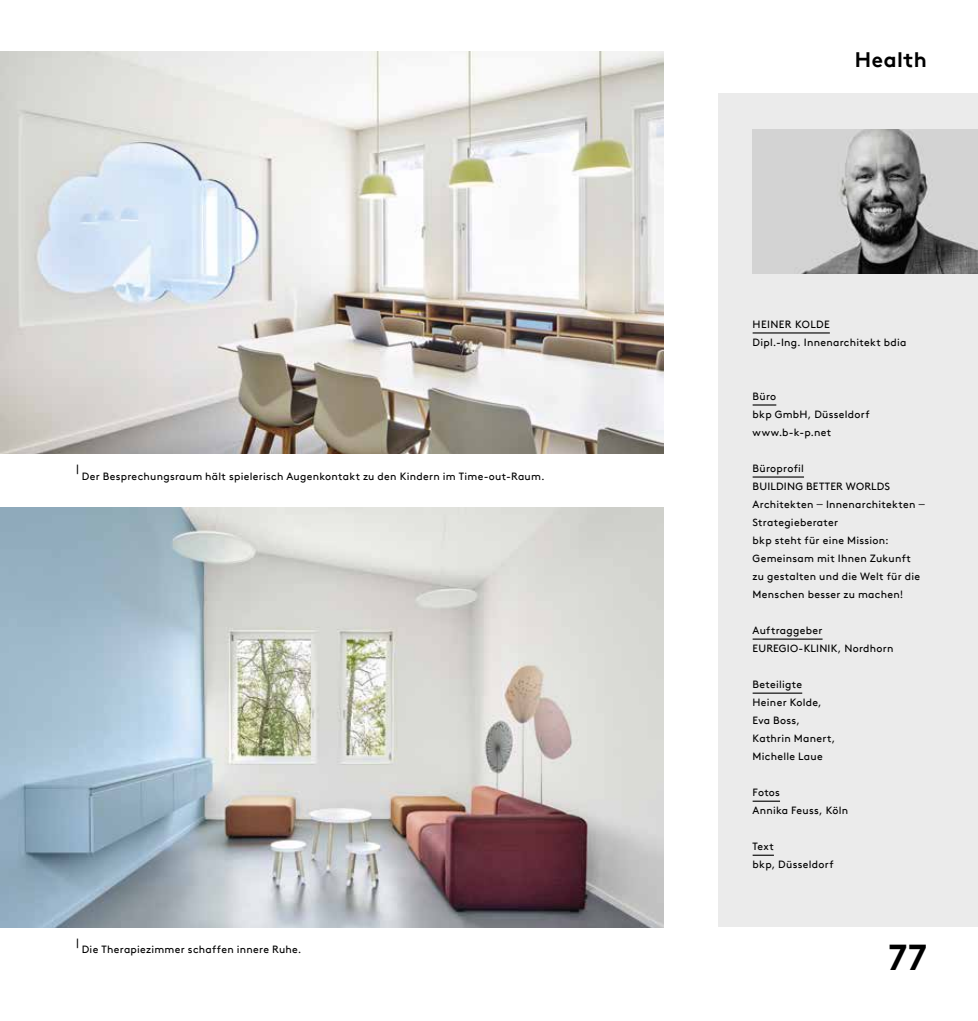
<style>
.page{position:relative;width:978px;height:1021px;background:#fff}
.page>*{position:absolute;margin:0;border:0;box-sizing:border-box;transform-origin:0 0}
.t1{font:700 36px "BDIA Brown TT";color:#000}
.t2{font:700 21px "BDIA Brown TT";letter-spacing:.015em;color:#000}
.t3{font:10.5px/18px "BDIA Brown TT";letter-spacing:.025em;color:#000}
.s1{font-size:13.5px;color:#484848}
</style>
<div class="page">
<div style="left:719px;top:94px;width:259px;height:833px;background:#ebebeb"></div>
<img style="left:753px;top:130px;width:225px;height:144px">
<img style="left:0;top:51px;width:663px;height:403px">
<img style="left:0;top:508px;width:663px;height:419px">
<hr style="left:753px;top:332px;width:77px;height:1px;background:#000">
<svg style="left:753px;top:404px;width:23px;height:1px"></svg>
<hr style="left:753px;top:476px;width:51px;height:1px;background:#000">
<hr style="left:753px;top:638px;width:70px;height:1px;background:#000">
<hr style="left:753px;top:692px;width:49px;height:1px;background:#000">
<svg style="left:753px;top:800px;width:27px;height:1px"></svg>
<svg style="left:753px;top:854px;width:21px;height:1px"></svg>
<h2 class="t2" style="left:855px;top:47px;width:74px">Health</h2>
<p class="t3" style="left:77px;top:459px;width:4px">|</p>
<p class="t3" style="left:82px;top:467px;width:464px">Der Besprechungsraum hält spielerisch Augenkontakt zu den Kindern im Time-out-Raum.</p>
<p class="t3" style="left:753px;top:315px;width:155px">HEINER KOLDE<br>Dipl.-Ing. Innenarchitekt bdia</p>
<p class="t3" style="left:753px;top:387px;width:119px">Büro<br>bkp GmbH, Düsseldorf www.b-k-p.net</p>
<p class="t3" style="left:753px;top:459px;width:174px">Büroprofil<br>BUILDING BETTER WORLDS<br>Architekten <span class="s1">–</span> Innenarchitekten <span class="s1">–<br></span>Strategieberater<br>bkp steht für eine Mission:<br>Gemeinsam mit Ihnen Zukunft<br>zu gestalten und die Welt für die<br>Menschen besser zu machen!</p>
<p class="t3" style="left:753px;top:621px;width:142px">Auftraggeber<br>EUREGIO-KLINIK, Nordhorn</p>
<p class="t3" style="left:753px;top:675px;width:84px">Beteiligte<br>Heiner Kolde,<br>Eva Boss,<br>Kathrin Manert,<br>Michelle Laue</p>
<p class="t3" style="left:753px;top:783px;width:97px">Fotos<br>Annika Feuss, Köln</p>
<p class="t3" style="left:753px;top:837px;width:83px">Text<br>bkp, Düsseldorf</p>
<p class="t3" style="left:77px;top:933px;width:4px">|</p>
<p class="t3" style="left:82px;top:940px;width:221px">Die Therapiezimmer schaffen innere Ruhe.</p>
<h1 class="t1" style="left:888px;top:935px;width:40px">77</h1>
</div>
